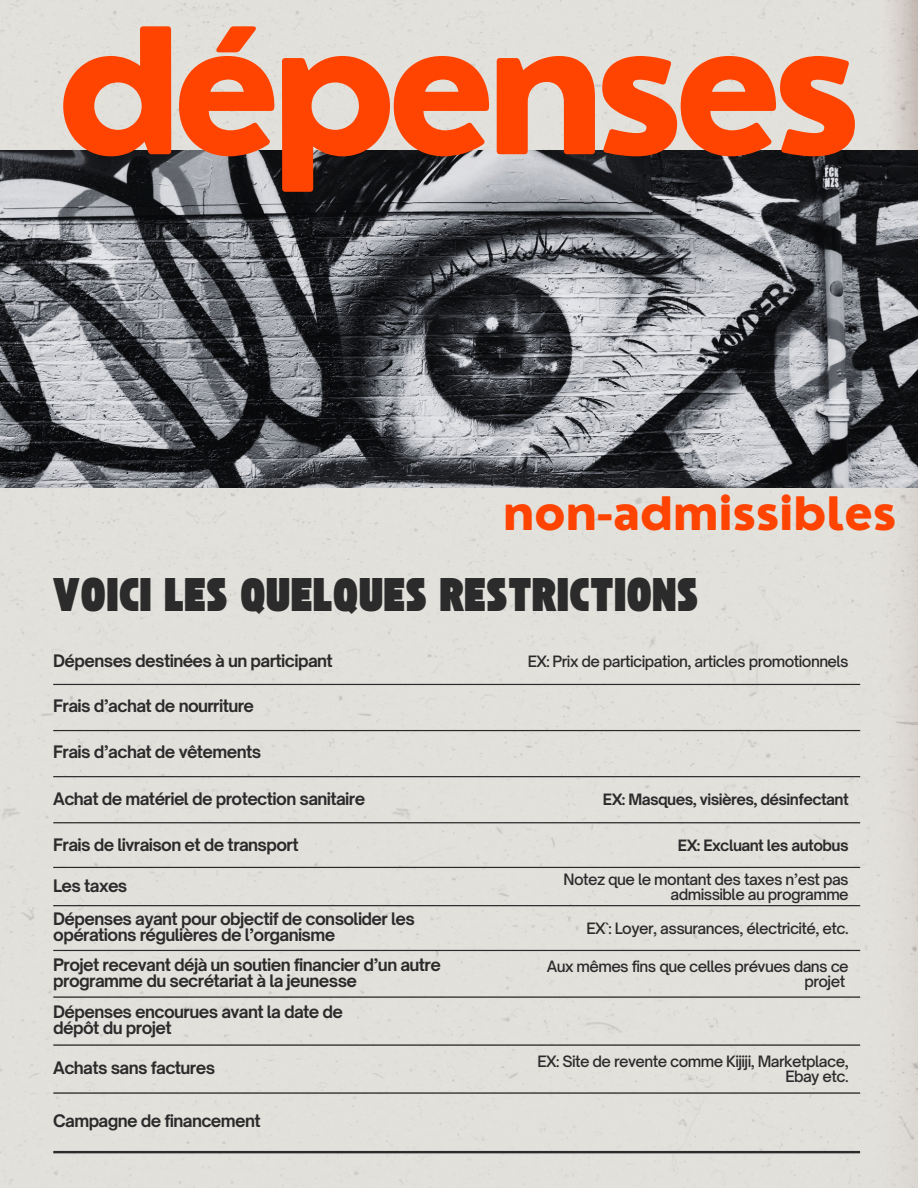
<style>
.page{position:relative;width:918px;height:1188px;background:#e2e0db}
.page>*{position:absolute;margin:0;border:0;box-sizing:border-box;transform-origin:0 0}
.t1{font:800 170.55px "Nourd";letter-spacing:-.065em;color:#ff4401}
.t2{font:800 45px "Nourd";letter-spacing:-.01em;color:#ff4401}
.t3{font:33px "TAN St Canard Display";letter-spacing:.045em;color:#2b2b2b}
.t4{font:700 16.5px/15.9px "Open Sauce One";letter-spacing:-.04em;color:#2b2b2b}
.t5{font:500 15px/15px "Open Sauce One";letter-spacing:-.04em;color:#2b2b2b;text-align:right}
.t6{font:700 15px "Open Sauce One";letter-spacing:-.04em;color:#2b2b2b}
</style>
<div class="page">
<img style="left:0;top:151px;width:918px;height:336px">
<hr style="left:53px;top:684px;width:807px;height:1px;background:#2b2b2b">
<hr style="left:53px;top:730px;width:807px;height:1px;background:#2b2b2b">
<hr style="left:53px;top:776px;width:807px;height:1px;background:#2b2b2b">
<hr style="left:53px;top:822px;width:807px;height:1px;background:#2b2b2b">
<hr style="left:53px;top:867px;width:807px;height:1px;background:#2b2b2b">
<hr style="left:53px;top:905px;width:807px;height:1px;background:#2b2b2b">
<hr style="left:53px;top:950px;width:807px;height:1px;background:#2b2b2b">
<hr style="left:53px;top:996px;width:807px;height:2px;background:#2b2b2b">
<hr style="left:53px;top:1044px;width:807px;height:2px;background:#2b2b2b">
<hr style="left:53px;top:1092px;width:807px;height:2px;background:#2b2b2b">
<hr style="left:53px;top:1151px;width:807px;height:2px;background:#2b2b2b">
<p class="t1" style="left:56px;top:-16px;width:808px">dépenses</p>
<h2 class="t2" style="left:503px;top:485px;width:395px">non-admissibles</h2>
<p class="t3" style="left:53px;top:574px;width:646px">VOICI LES QUELQUES RESTRICTIONS</p>
<p class="t4" style="left:53px;top:653px;width:281px">Dépenses destinées à un participant</p>
<p class="t5" style="left:528px;top:654px;width:323px">EX: Prix de participation, articles promotionnels</p>
<p class="t4" style="left:53px;top:698px;width:202px">Frais d’achat de nourriture</p>
<p class="t4" style="left:53px;top:744px;width:210px">Frais d’achat de vêtements</p>
<p class="t4" style="left:53px;top:790px;width:313px">Achat de matériel de protection sanitaire</p>
<p class="t6" style="left:603px;top:790px;width:247px">EX: Masques, visières, désinfectant</p>
<p class="t4" style="left:53px;top:836px;width:247px">Frais de livraison et de transport</p>
<p class="t6" style="left:678px;top:836px;width:172px">EX: Excluant les autobus</p>
<p class="t4" style="left:53px;top:877px;width:76px">Les taxes</p>
<p class="t5" style="left:564px;top:872px;width:287px">Notez que le montant des taxes n’est pas admissible au programme</p>
<p class="t4" style="left:53px;top:911px;width:363px">Dépenses ayant pour objectif de consolider les</p>
<p class="t4" style="left:53px;top:927px;width:284px">opérations régulières de l’organisme</p>
<p class="t5" style="left:587px;top:920px;width:264px">EX`: Loyer, assurances, électricité, etc.</p>
<p class="t4" style="left:53px;top:957px;width:389px">Projet recevant déjà un soutien financier d’un autre programme du secrétariat à la jeunesse</p>
<p class="t5" style="left:547px;top:959px;width:303px">Aux mêmes fins que celles prévues dans ce projet</p>
<p class="t4" style="left:53px;top:1004px;width:291px">Dépenses encourues avant la date de</p>
<p class="t4" style="left:53px;top:1020px;width:120px">dépôt du projet</p>
<p class="t4" style="left:53px;top:1060px;width:163px">Achats sans factures</p>
<p class="t5" style="left:537px;top:1054px;width:313px">EX: Site de revente comme Kijiji, Marketplace,<br>Ebay etc.</p>
<p class="t4" style="left:53px;top:1113px;width:209px">Campagne de financement</p>
</div>
